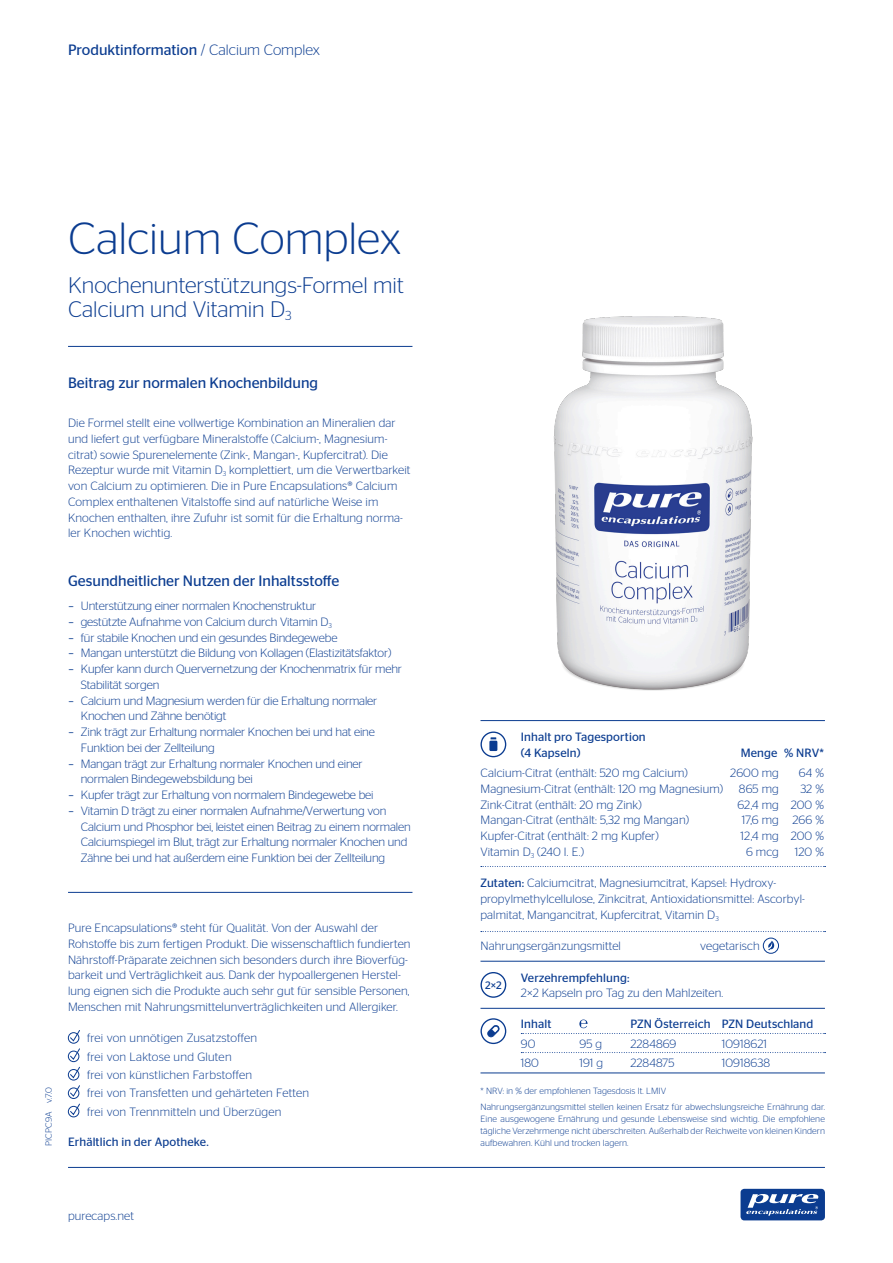
<style>
.page{position:relative;width:893px;height:1263px;background:#fff}
.page>*{position:absolute;margin:0;border:0;box-sizing:border-box;transform-origin:0 0}
.t1{font:300 45px "Stag Sans";color:#0b3c90}
.t2{font:300 22.5px/24px "Stag Sans";color:#0b3c90}
.t3{font:15px "Stag Sans";color:#0b3c90}
.t4{font:300 12px/15.8px "Stag Sans";letter-spacing:.01em;color:#0b3c90}
.t5{font:300 12px/15.8px "Stag Sans";letter-spacing:-.01em;color:#0b3c90}
.t6{font:12px/15.8px "Stag Sans";letter-spacing:.01em;color:#0b3c90}
.t7{font:10.8px "Stag Sans";color:#0b3c90}
.t8{font:300 9px/12px "Stag Sans";letter-spacing:.01em;color:#0b3c90}
.s1{font-weight:300}
.s2{font-family:"Solex Medium Lining";font-weight:400}
.s3{font-weight:400}
</style>
<div class="page">
<hr style="left:68px;top:1167px;width:757px;height:1px;background:#0b3c90">
<div style="left:740px;top:1189px;width:85px;height:31px;background:#0b3c90;border-radius:4px"></div>
<svg style="left:746px;top:1194px;width:73px;height:22px"></svg>
<hr style="left:480px;top:961px;width:345px;height:1px;background:#0b3c90">
<hr style="left:480px;top:1008px;width:345px;height:1px;background:#0b3c90">
<svg style="left:480px;top:731px;width:26px;height:26px"></svg>
<img style="left:480px;top:316px;width:345px;height:406px">
<hr style="left:480px;top:1072px;width:345px;height:1px;background:#0b3c90">
<svg style="left:480px;top:1018px;width:26px;height:26px"></svg>
<svg style="left:521px;top:1019px;width:305px;height:15px"></svg>
<svg style="left:521px;top:1052px;width:305px;height:1px"></svg>
<svg style="left:481px;top:866px;width:345px;height:1px"></svg>
<svg style="left:481px;top:931px;width:345px;height:23px"></svg>
<hr style="left:68px;top:346px;width:344px;height:1px;background:#0b3c90">
<svg style="left:480px;top:972px;width:26px;height:26px"></svg>
<div style="left:68px;top:1087px;width:11px;height:12px;border:1px solid #0b3c90;border-radius:50%"></div>
<svg style="left:70px;top:1085px;width:10px;height:12px"></svg>
<div style="left:68px;top:1051px;width:11px;height:11px;border:1px solid #0b3c90;border-radius:50%"></div>
<svg style="left:70px;top:1048px;width:10px;height:12px"></svg>
<div style="left:68px;top:1069px;width:11px;height:11px;border:1px solid #0b3c90;border-radius:50%"></div>
<svg style="left:70px;top:1066px;width:10px;height:12px"></svg>
<div style="left:68px;top:1106px;width:11px;height:11px;border:1px solid #0b3c90;border-radius:50%"></div>
<svg style="left:70px;top:1103px;width:10px;height:12px"></svg>
<div style="left:68px;top:1032px;width:11px;height:11px;border:1px solid #0b3c90;border-radius:50%"></div>
<svg style="left:70px;top:1030px;width:10px;height:12px"></svg>
<hr style="left:68px;top:892px;width:344px;height:1px;background:#0b3c90">
<p class="t3" style="left:68px;top:41px;width:254px">Produktinformation <span class="s1">/ Calcium Complex</span></p>
<h1 class="t1" style="left:68px;top:214px;width:335px">Calcium Complex</h1>
<h2 class="t2" style="left:68px;top:273px;width:337px">Knochenunterstützungs-Formel mit<br>Calcium und Vitamin D<sub>3</sub></h2>
<p class="t3" style="left:68px;top:374px;width:252px">Beitrag zur normalen Knochenbildung</p>
<p class="t4" style="left:68px;top:415px;width:344px">Die Formel stellt eine vollwertige Kombination an Mineralien dar und liefert gut verfügbare Mineralstoffe (Calcium-, Magnesium&shy;citrat) sowie Spurenelemente (Zink-, Mangan-, Kupfercitrat). Die Rezeptur wurde mit Vitamin D<sub>3</sub> komplettiert, um die Verwertbarkeit von Calcium zu optimieren. Die in Pure Encapsulations® Calcium Complex enthaltenen Vitalstoffe sind auf natürliche Weise im Knochen enthalten, ihre Zufuhr ist somit für die Erhaltung norma&shy;ler Knochen wichtig.</p>
<p class="t3" style="left:68px;top:572px;width:273px">Gesundheitlicher Nutzen der Inhaltsstoffe</p>
<p class="t5" style="left:68px;top:598px;width:249px"><span class="s2">–</span> Unterstützung einer normalen Knochenstruktur</p>
<p class="t5" style="left:68px;top:614px;width:265px"><span class="s2">–</span> gestützte Aufnahme von Calcium durch Vitamin D<sub>3</sub></p>
<p class="t5" style="left:68px;top:629px;width:270px"><span class="s2">–</span> für stabile Knochen und ein gesundes Bindegewebe</p>
<p class="t5" style="left:68px;top:645px;width:324px"><span class="s2">–</span> Mangan unterstützt die Bildung von Kollagen (Elastizitätsfaktor)</p>
<p class="t5" style="left:81px;top:661px;width:323px;text-indent:-12px"><span class="s2">–</span> Kupfer kann durch Quervernetzung der Knochenmatrix für mehr<br>Stabilität sorgen</p>
<p class="t5" style="left:81px;top:692px;width:298px;text-indent:-12px"><span class="s2">–</span> Calcium und Magnesium werden für die Erhaltung normaler<br>Knochen und Zähne benötigt</p>
<p class="t5" style="left:81px;top:724px;width:296px;text-indent:-12px"><span class="s2">–</span> Zink trägt zur Erhaltung normaler Knochen bei und hat eine<br>Funktion bei der Zellteilung</p>
<p class="t5" style="left:81px;top:755px;width:283px;text-indent:-12px"><span class="s2">–</span> Mangan trägt zur Erhaltung normaler Knochen und einer normalen Bindegewebsbildung bei</p>
<p class="t5" style="left:68px;top:787px;width:307px"><span class="s2">–</span> Kupfer trägt zur Erhaltung von normalem Bindegewebe bei</p>
<p class="t5" style="left:81px;top:803px;width:331px;text-indent:-12px"><span class="s2">–</span> Vitamin D trägt zu einer normalen Aufnahme/Verwertung von Calcium und Phosphor bei, leistet einen Beitrag zu einem normalen Calciumspiegel im Blut, trägt zur Erhaltung normaler Knochen und Zähne bei und hat außerdem eine Funktion bei der Zellteilung</p>
<p class="t8" style="left:43px;top:1146px;width:61px;rotate:-90deg">PICPC9A v.7.0</p>
<p class="t4" style="left:68px;top:920px;width:344px">Pure Encapsulations® steht für Qualität. Von der Auswahl der Rohstoffe bis zum fertigen Produkt. Die wissenschaftlich fundierten Nährstoff-Präparate zeichnen sich besonders durch ihre Bioverfüg&shy;barkeit und Verträglichkeit aus. Dank der hypoallergenen Herstel&shy;lung eignen sich die Produkte auch sehr gut für sensible Personen, Menschen mit Nahrungsmittelunverträglichkeiten und Allergiker.</p>
<p class="t4" style="left:87px;top:1028px;width:224px;line-height:18.5px">frei von unnötigen Zusatzstoffen<br>frei von Laktose und Gluten<br>frei von künstlichen Farbstoffen<br>frei von Transfetten und gehärteten Fetten frei von Trennmitteln und Überzügen</p>
<p class="t6" style="left:68px;top:1134px;width:142px">Erhältlich in der Apotheke.</p>
<p class="t4" style="left:68px;top:1208px;width:67px">purecaps.net</p>
<p class="t6" style="left:521px;top:729px;width:126px">Inhalt pro Tagesportion (4 Kapseln)</p>
<p class="t6" style="left:741px;top:745px;width:85px">Menge % NRV*</p>
<p class="t4" style="left:480px;top:765px;width:209px">Calcium-Citrat (enthält: 520 mg Calcium)</p>
<p class="t4" style="left:730px;top:765px;width:50px">2600 mg</p>
<p class="t4" style="left:799px;top:765px;width:27px">64 %</p>
<p class="t4" style="left:480px;top:780px;width:244px">Magnesium-Citrat (enthält: 120 mg Magnesium)</p>
<p class="t4" style="left:739px;top:780px;width:41px">865 mg</p>
<p class="t4" style="left:800px;top:780px;width:25px">32 %</p>
<p class="t4" style="left:480px;top:796px;width:163px">Zink-Citrat (enthält: 20 mg Zink)</p>
<p class="t4" style="left:737px;top:796px;width:88px">62,4 mg 200 %</p>
<p class="t4" style="left:480px;top:812px;width:210px">Mangan-Citrat (enthält: 5,32 mg Mangan)</p>
<p class="t4" style="left:742px;top:812px;width:84px">17,6 mg 266 %</p>
<p class="t4" style="left:480px;top:828px;width:180px">Kupfer-Citrat (enthält: 2 mg Kupfer)</p>
<p class="t4" style="left:741px;top:828px;width:85px">12,4 mg 200 %</p>
<p class="t4" style="left:480px;top:843px;width:105px">Vitamin D<sub>3</sub> (240 I. E.)</p>
<p class="t4" style="left:746px;top:843px;width:34px">6 mcg</p>
<p class="t4" style="left:795px;top:843px;width:31px">120 %</p>
<p class="t4" style="left:480px;top:875px;width:325px"><span class="s3">Zutaten:</span> Calciumcitrat, Magnesiumcitrat, Kapsel: Hydroxy&shy;propylmethylcellulose, Zinkcitrat, Antioxidationsmittel: Ascorbyl&shy;palmitat, Mangancitrat, Kupfercitrat, Vitamin D<sub>3</sub></p>
<p class="t4" style="left:480px;top:938px;width:142px">Nahrungsergänzungsmittel</p>
<p class="t4" style="left:700px;top:938px;width:61px">vegetarisch</p>
<p class="t6" style="left:521px;top:969px;width:110px">Verzehrempfehlung:</p>
<p class="t4" style="left:521px;top:985px;width:204px">2×2 Kapseln pro Tag zu den Mahlzeiten.</p>
<p class="t7" style="left:485px;top:979px;width:18px">2×2</p>
<p class="t6" style="left:521px;top:1016px;width:32px">Inhalt</p>
<p class="t6" style="left:630px;top:1016px;width:184px">PZN Österreich PZN Deutschland</p>
<p class="t4" style="left:521px;top:1035px;width:16px">90</p>
<p class="t4" style="left:579px;top:1035px;width:24px">95 g</p>
<p class="t4" style="left:630px;top:1035px;width:47px">2284869</p>
<p class="t4" style="left:722px;top:1035px;width:47px">10918621</p>
<p class="t4" style="left:521px;top:1055px;width:20px">180</p>
<p class="t4" style="left:579px;top:1055px;width:25px">191 g</p>
<p class="t4" style="left:630px;top:1055px;width:45px">2284875</p>
<p class="t4" style="left:722px;top:1055px;width:50px">10918638</p>
<p class="t8" style="left:480px;top:1082px;width:346px;line-height:16.2px">* NRV: in % der empfohlenen Tagesdosis lt. LMIV<br>Nahrungsergänzungsmittel stellen keinen Ersatz für abwechslungsreiche Ernährung dar.</p>
<p class="t8" style="left:480px;top:1112px;width:346px;text-align:justify">Eine ausgewogene Ernährung und gesunde Lebensweise sind wichtig. Die empfohlene tägliche Verzehrmenge nicht überschreiten. Außerhalb der Reichweite von kleinen Kindern aufbewahren. Kühl und trocken lagern.</p>
</div>
